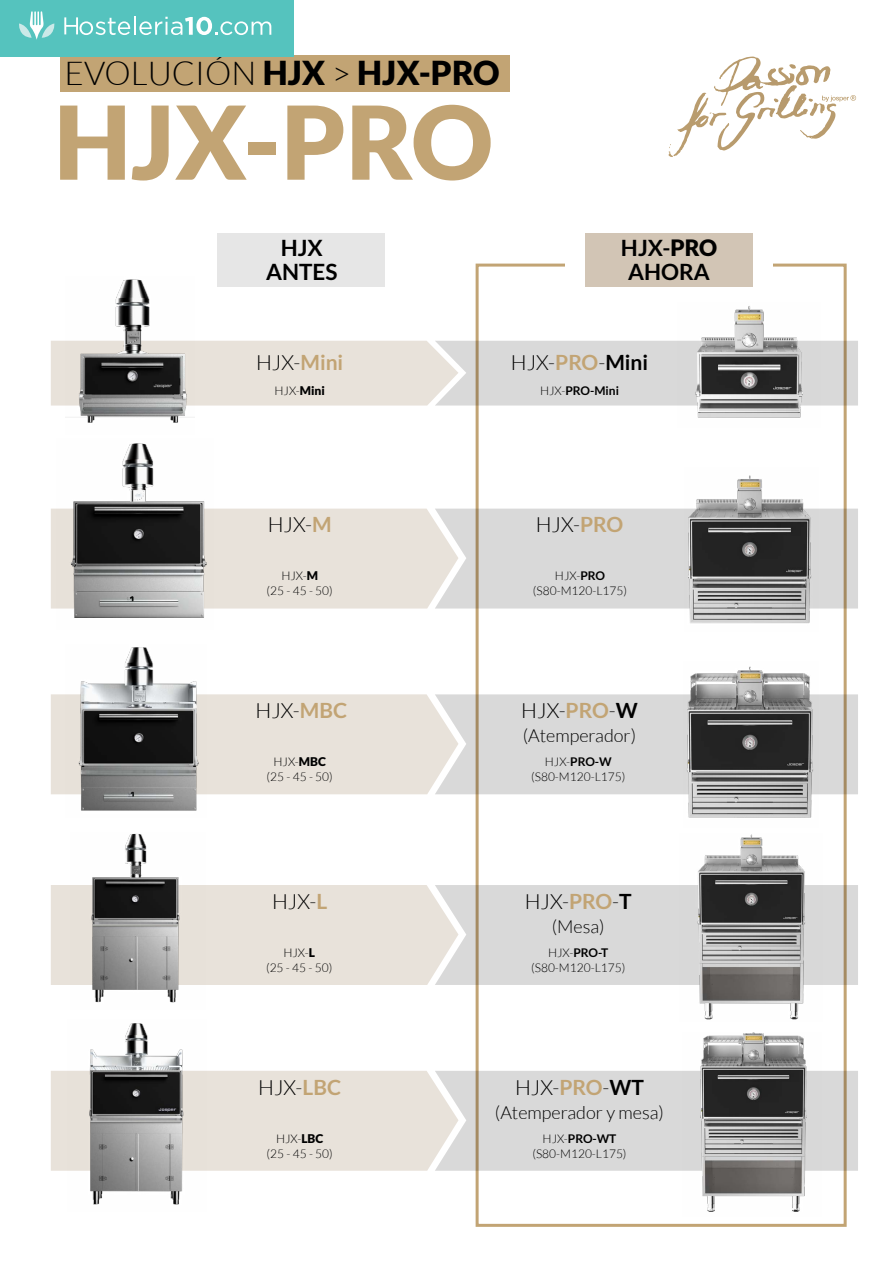
<style>
.page{position:relative;width:893px;height:1263px;background:#fff}
.page>*{position:absolute;margin:0;border:0;box-sizing:border-box;transform-origin:0 0}
.t1{font:900 101.7px "Lato";color:#c2a474}
.t2{font:300 33px "Lato";color:#000}
.t3{font:700 22.5px/24px "Lato";color:#000;text-align:center}
.t4{font:300 21px "Lato";color:#000}
.t5{font:300 18px "Lato";color:#000}
.t6{font:300 12px/15px "Lato";color:#000;text-align:center}
.t7{font:700 12px "Lato";color:#000}
.s1{font-weight:900}
.s2{font-weight:700;color:#c2a474}
.s3{font-weight:700}
.s4{font-weight:300}
</style>
<div class="page">
<div style="left:61px;top:55px;width:449px;height:37px;background:#c2a474"></div>
<div style="left:217px;top:234px;width:168px;height:53px;background:#e6e6e6"></div>
<svg style="left:668px;top:56px;width:189px;height:101px"></svg>
<svg style="left:51px;top:1071px;width:807px;height:100px;background:#e0ddd8"></svg>
<img style="left:682px;top:1032px;width:140px;height:180px">
<img style="left:67px;top:1023px;width:140px;height:182px">
<svg style="left:51px;top:885px;width:807px;height:100px;background:#e0ddd8"></svg>
<svg style="left:51px;top:694px;width:807px;height:100px;background:#e0ddd8"></svg>
<svg style="left:51px;top:509px;width:807px;height:99px;background:#dfdcd8"></svg>
<svg style="left:51px;top:341px;width:807px;height:65px;background:#e0ddd8"></svg>
<img style="left:678px;top:306px;width:143px;height:112px">
<img style="left:65px;top:279px;width:130px;height:144px">
<img style="left:684px;top:475px;width:134px;height:149px">
<img style="left:57px;top:443px;width:157px;height:175px">
<img style="left:683px;top:666px;width:135px;height:152px">
<img style="left:65px;top:647px;width:142px;height:164px">
<img style="left:680px;top:834px;width:143px;height:186px">
<img style="left:71px;top:833px;width:134px;height:170px">
<div style="left:585px;top:234px;width:168px;height:53px;background:#d2c5b5"></div>
<div style="left:0;top:0;width:293px;height:57px;background:#55c3be"></div>
<svg style="left:64px;top:16px;width:207px;height:19px"></svg>
<svg style="left:19px;top:11px;width:36px;height:29px"></svg>
<h2 class="t2" style="left:65px;top:56px;width:436px">EVOLUCIÓN <span class="s1">HJX</span> &gt; <span class="s1">HJX-PRO</span></h2>
<h1 class="t1" style="left:54px;top:83px;width:440px">HJX-PRO</h1>
<h3 class="t3" style="left:266px;top:235px;width:73px">HJX<br>ANTES</h3>
<h3 class="t3" style="left:621px;top:235px;width:98px">HJX-<span class="s1">PRO<br></span>AHORA</h3>
<h3 class="t4" style="left:256px;top:352px;width:89px">HJX-<span class="s2">Mini</span></h3>
<p class="t6" style="left:274px;top:383px;width:52px">HJX-<span class="s1">Mini</span></p>
<h3 class="t4" style="left:511px;top:352px;width:139px">HJX-<span class="s2">PRO</span>-<span class="s3">Mini</span></h3>
<p class="t7" style="left:540px;top:384px;width:80px"><span class="s4">HJX-</span>PRO-Mini</p>
<h3 class="t4" style="left:268px;top:513px;width:65px">HJX-<span class="s2">M</span></h3>
<h3 class="t4" style="left:536px;top:513px;width:89px">HJX-<span class="s2">PRO</span></h3>
<p class="t6" style="left:533px;top:569px;width:96px">HJX-<span class="s3">PRO </span>(S80-M120-L175)</p>
<p class="t6" style="left:267px;top:569px;width:68px">HJX-<span class="s1">M<br></span>(25 - 45 - 50)</p>
<h3 class="t4" style="left:255px;top:700px;width:93px">HJX-<span class="s2">MBC</span></h3>
<p class="t6" style="left:267px;top:754px;width:68px">HJX-<span class="s1">MBC </span>(25 - 45 - 50)</p>
<h3 class="t4" style="left:272px;top:891px;width:57px">HJX-<span class="s2">L</span></h3>
<p class="t6" style="left:266px;top:945px;width:68px">HJX-<span class="s1">L<br></span>(25 - 45 - 50)</p>
<h3 class="t4" style="left:258px;top:1076px;width:84px">HJX-<span class="s2">LBC</span></h3>
<p class="t6" style="left:267px;top:1131px;width:68px">HJX-<span class="s1">LBC </span>(25 - 45 - 50)</p>
<h3 class="t4" style="left:521px;top:700px;width:118px">HJX-<span class="s2">PRO</span>-<span class="s3">W</span></h3>
<h3 class="t5" style="left:523px;top:726px;width:115px">(Atemperador)</h3>
<p class="t6" style="left:531px;top:754px;width:96px">HJX-<span class="s3">PRO-W </span>(S80-M120-L175)</p>
<h3 class="t4" style="left:525px;top:891px;width:109px">HJX-<span class="s2">PRO</span>-<span class="s3">T</span></h3>
<h3 class="t5" style="left:552px;top:917px;width:54px">(Mesa)</h3>
<p class="t6" style="left:531px;top:945px;width:96px">HJX-<span class="s3">PRO-T </span>(S80-M120-L175)</p>
<h3 class="t4" style="left:515px;top:1076px;width:131px">HJX-<span class="s2">PRO</span>-<span class="s3">WT</span></h3>
<h3 class="t5" style="left:495px;top:1103px;width:171px">(Atemperador y mesa)</h3>
<p class="t6" style="left:532px;top:1131px;width:96px">HJX-<span class="s3">PRO-WT </span>(S80-M120-L175)</p>
</div>
